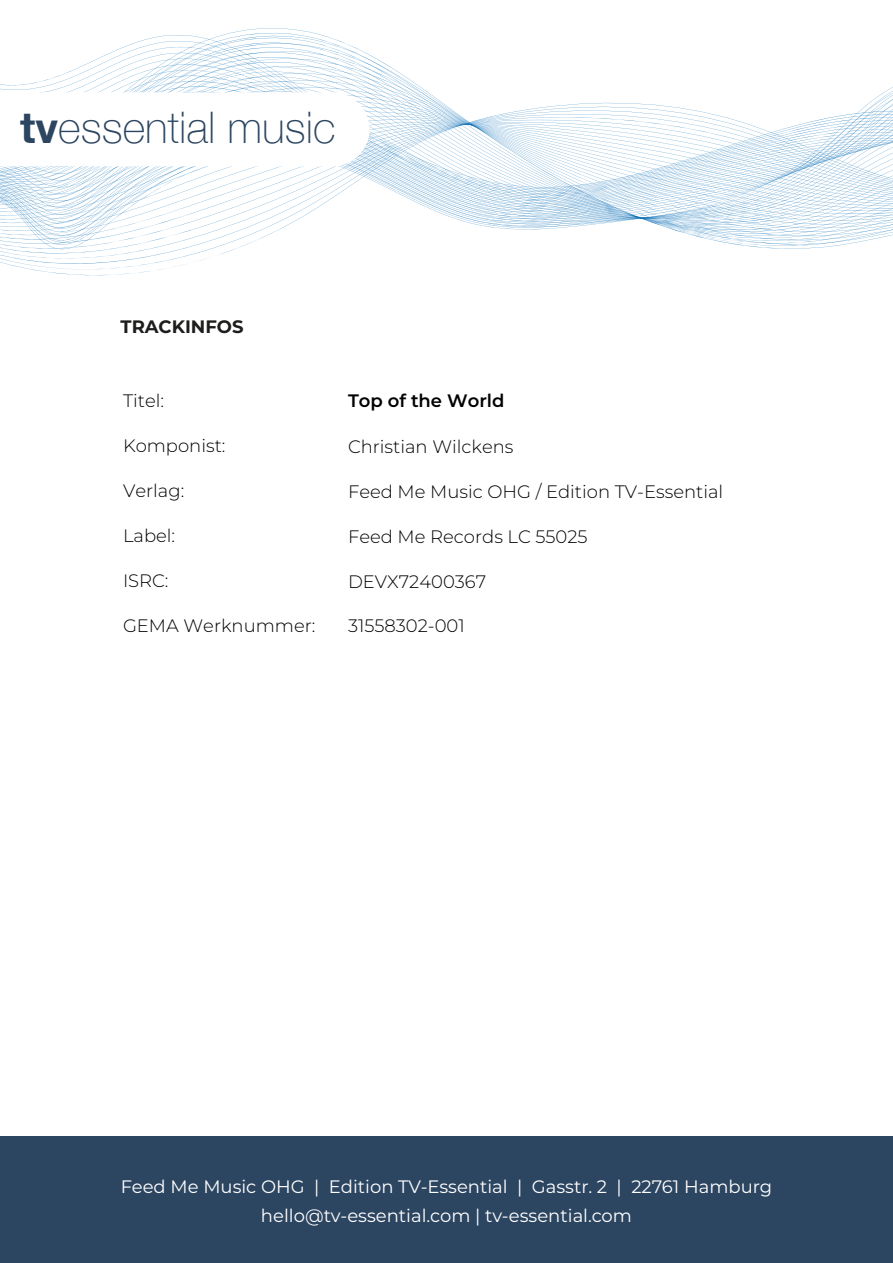
<style>
.page{position:relative;width:893px;height:1263px;background:#fff}
.page>*{position:absolute;margin:0;border:0;box-sizing:border-box;transform-origin:0 0}
.t1{font:100 43.5px "Helvetica Neue";color:#2c4561}
.t2{font:300 18px "Montserrat";color:#000}
.t3{font:18px/29.1px "Montserrat";color:#fff;text-align:center}
.t4{font:600 18px "Montserrat";color:#000}
.t5{font:700 18px "Montserrat";color:#1d1d1b}
.s1{font-weight:700}
</style>
<div class="page">
<div style="left:0;top:1136px;width:893px;height:127px;background:#2c4561"></div>
<svg style="left:103px;top:48px;width:269px;height:8px"></svg>
<svg style="left:86px;top:56px;width:300px;height:8px"></svg>
<svg style="left:68px;top:64px;width:330px;height:8px"></svg>
<svg style="left:46px;top:72px;width:365px;height:8px"></svg>
<svg style="left:0;top:80px;width:421px;height:7px"></svg>
<svg style="left:0;top:87px;width:893px;height:6px"></svg>
<svg style="left:0;top:98px;width:893px;height:178px"></svg>
<svg style="left:0;top:92px;width:370px;height:74px"></svg>
<h1 class="t1" style="left:20px;top:95px;width:317px"><span class="s1">tv</span>essential music</h1>
<p class="t5" style="left:121px;top:314px;width:124px">TRACKINFOS</p>
<p class="t2" style="left:123px;top:390px;width:43px">Titel:</p>
<p class="t2" style="left:123px;top:435px;width:104px">Komponist:</p>
<p class="t2" style="left:123px;top:480px;width:63px">Verlag:</p>
<p class="t2" style="left:123px;top:525px;width:54px">Label:</p>
<p class="t2" style="left:123px;top:570px;width:47px">ISRC:</p>
<p class="t2" style="left:123px;top:615px;width:194px">GEMA Werknummer:</p>
<p class="t4" style="left:348px;top:389px;width:158px">Top of the World</p>
<p class="t2" style="left:348px;top:436px;width:167px">Christian Wilckens</p>
<p class="t2" style="left:348px;top:481px;width:377px">Feed Me Music OHG / Edition TV-Essential</p>
<p class="t2" style="left:348px;top:526px;width:241px">Feed Me Records LC 55025</p>
<p class="t2" style="left:348px;top:571px;width:140px">DEVX72400367</p>
<p class="t2" style="left:348px;top:614px;width:118px">31558302-001</p>
<p class="t3" style="left:121px;top:1171px;width:653px">Feed Me Music OHG | Edition TV-Essential | Gasstr. 2 | 22761 Hamburg hello@tv-essential.com | tv-essential.com</p>
</div>
